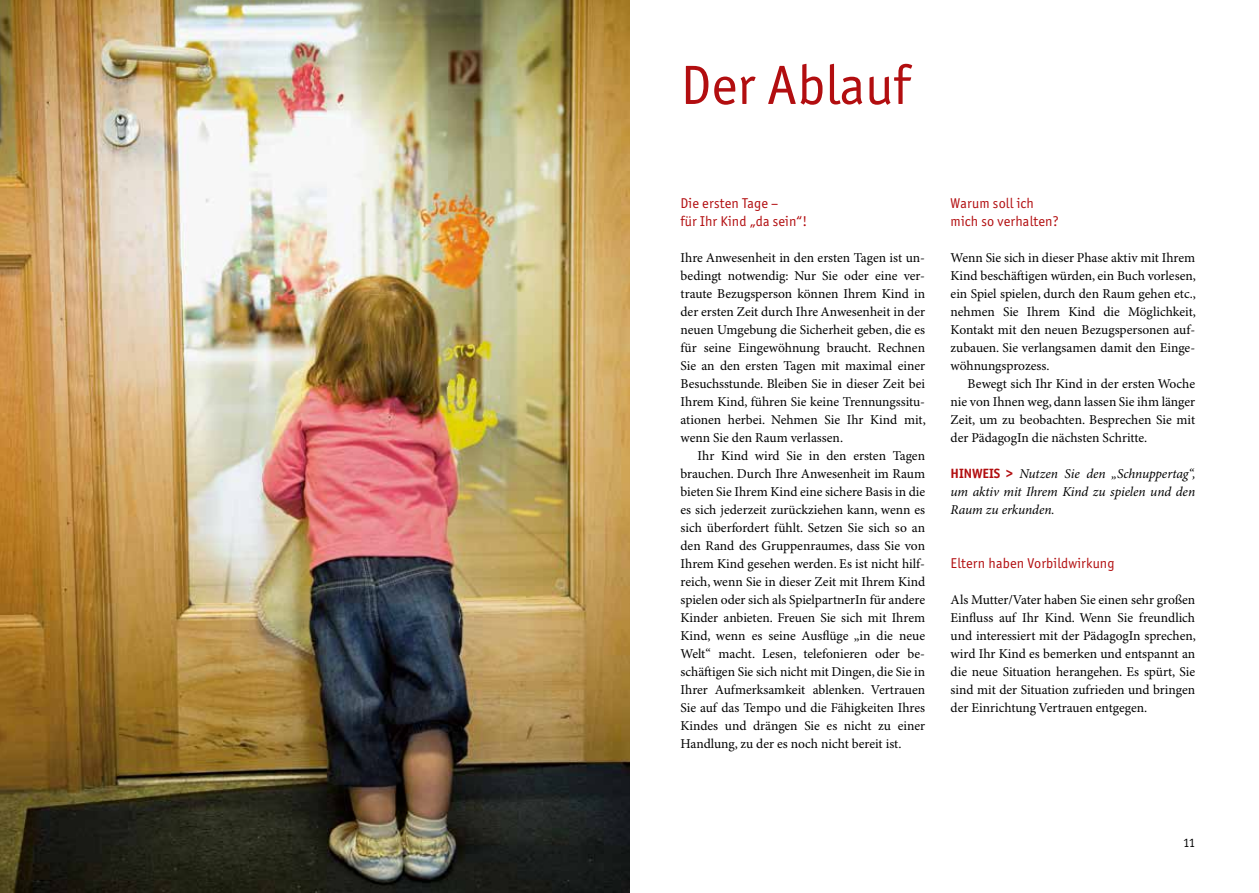
<style>
.page{position:relative;width:1259px;height:893px;background:#fff}
.page>*{position:absolute;margin:0;border:0;box-sizing:border-box;transform-origin:0 0}
.t1{font:55.5px "Officina Sans ITC Std";color:#b20e10}
.t2{font:14.25px/18px "Officina Sans ITC Std";letter-spacing:.01em;color:#b20e10}
.t3{font:13.5px/18px "Minion Pro";color:#000;text-align:justify}
.t4{font:italic 13.5px/18px "Minion Pro";letter-spacing:-.01em;color:#000;text-align:justify}
.t5{font:12.75px "Officina Sans ITC Std";color:#000}
.s1{font-family:"Officina Sans ITC Std";font-weight:700;font-style:normal;color:#b20e10}
</style>
<div class="page">
<img style="left:0;top:0;width:629px;height:893px">
<h1 class="t1" style="left:680px;top:53px;width:231px">Der Ablauf</h1>
<p class="t2" style="left:680px;top:194px;width:128px">Die ersten Tage –<br>für Ihr Kind „da sein“!</p>
<p class="t3" style="left:680px;top:249px;width:247px">Ihre Anwesenheit in den ersten Tagen ist un&shy;bedingt notwendig: Nur Sie oder eine ver&shy;traute Bezugsperson können Ihrem Kind in der ersten Zeit durch Ihre Anwesenheit in der neuen Umgebung die Sicherheit geben, die es für seine Eingewöhnung braucht. Rechnen Sie an den ersten Tagen mit maximal einer Besuchsstunde. Bleiben Sie in dieser Zeit bei Ihrem Kind, führen Sie keine Trennungssitu&shy;ationen herbei. Nehmen Sie Ihr Kind mit, wenn Sie den Raum verlassen.</p>
<p class="t3" style="left:680px;top:447px;width:246px;text-indent:17px">Ihr Kind wird Sie in den ersten Tagen brauchen. Durch Ihre Anwesenheit im Raum bieten Sie Ihrem Kind eine sichere Basis in die es sich jederzeit zurückziehen kann, wenn es sich überfordert fühlt. Setzen Sie sich so an den Rand des Gruppenraumes, dass Sie von Ihrem Kind gesehen werden. Es ist nicht hilf&shy;reich, wenn Sie in dieser Zeit mit Ihrem Kind spielen oder sich als SpielpartnerIn für andere Kinder anbieten. Freuen Sie sich mit Ihrem Kind, wenn es seine Ausflüge „in die neue Welt“ macht. Lesen, telefonieren oder be&shy;schäftigen Sie sich nicht mit Dingen, die Sie in Ihrer Aufmerksamkeit ablenken. Vertrauen Sie auf das Tempo und die Fähigkeiten Ihres Kindes und drängen Sie es nicht zu einer Handlung, zu der es noch nicht bereit ist.</p>
<p class="t2" style="left:950px;top:194px;width:110px">Warum soll ich mich so verhalten?</p>
<p class="t3" style="left:950px;top:249px;width:247px">Wenn Sie sich in dieser Phase aktiv mit Ihrem Kind beschäftigen würden, ein Buch vorlesen, ein Spiel spielen, durch den Raum gehen etc., nehmen Sie Ihrem Kind die Möglichkeit, Kontakt mit den neuen Bezugspersonen auf&shy;zubauen. Sie verlangsamen damit den Einge&shy;wöhnungsprozess.</p>
<p class="t3" style="left:950px;top:375px;width:246px;text-indent:17px">Bewegt sich Ihr Kind in der ersten Woche nie von Ihnen weg, dann lassen Sie ihm länger Zeit, um zu beobachten. Besprechen Sie mit der PädagogIn die nächsten Schritte.</p>
<p class="t4" style="left:950px;top:465px;width:247px"><span class="s1">HINWEIS &gt;</span> Nutzen Sie den „Schnuppertag“, um aktiv mit Ihrem Kind zu spielen und den Raum zu erkunden.</p>
<p class="t2" style="left:950px;top:554px;width:165px">Eltern haben Vorbildwirkung</p>
<p class="t3" style="left:950px;top:591px;width:247px">Als Mutter/Vater haben Sie einen sehr großen Einfluss auf Ihr Kind. Wenn Sie freundlich und interessiert mit der PädagogIn sprechen, wird Ihr Kind es bemerken und entspannt an die neue Situation herangehen. Es spürt, Sie sind mit der Situation zufrieden und bringen der Einrichtung Vertrauen entgegen.</p>
<p class="t5" style="left:1183px;top:835px;width:14px">11</p>
</div>
